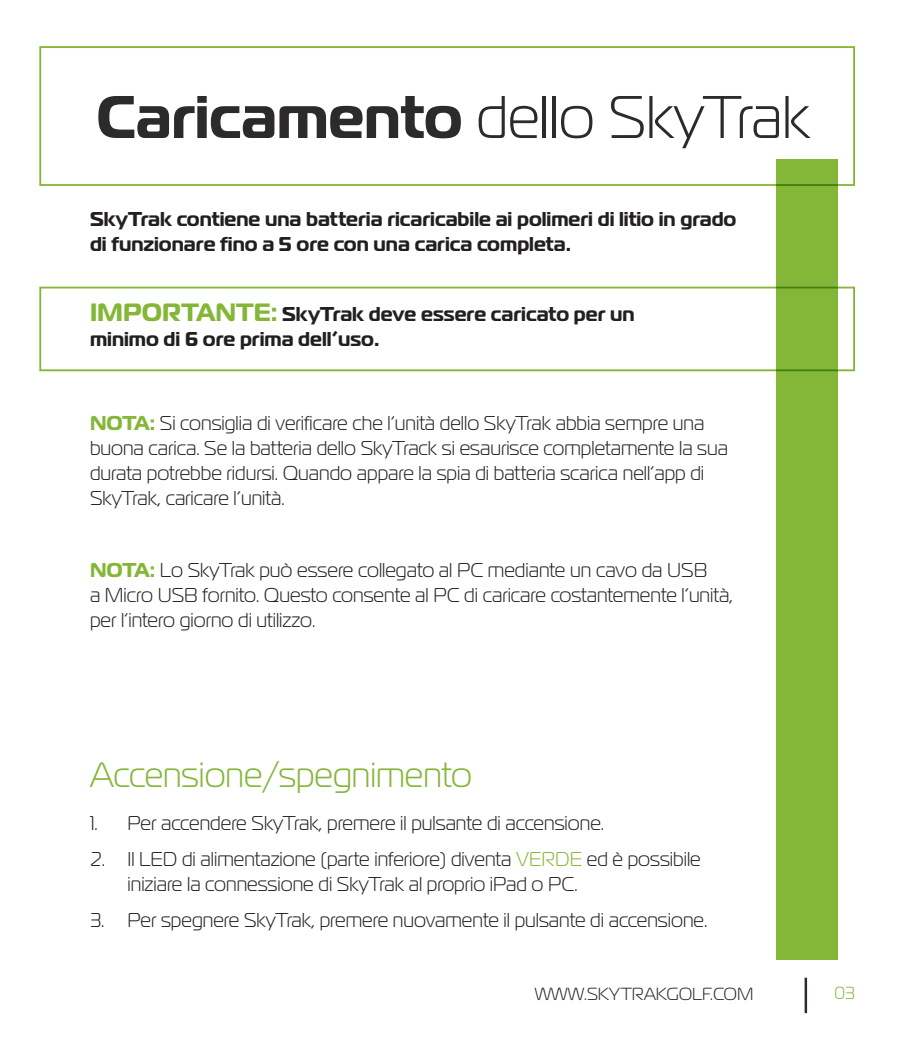
<style>
.page{position:relative;width:900px;height:1050px;background:#fff}
.page>*{position:absolute;margin:0;border:0;box-sizing:border-box;transform-origin:0 0}
.Big_Title{font:300 60px "Magistral";color:#2d2a2b}
.t1{font:300 35px "Magistral";color:#84b638}
.t2{font:300 20px/25px "Magistral";color:#231f20}
.t3{font:700 20px/25px "Magistral";color:#231f20}
.t4{font:300 17.5px "Magistral";color:#231f20}
.t5{font:300 17.5px "Magistral";color:#84b638}
.s1{font-weight:700}
.s2{font-size:25px;color:#84b638}
.s3{font-weight:700;color:#84b638}
.s4{color:#84b638}
</style>
<div class="page">
<div style="left:39px;top:46px;width:816px;height:140px;border:2px solid #84b638"></div>
<div style="left:39px;top:287px;width:816px;height:84px;border:2px solid #84b638"></div>
<hr style="left:805px;top:978px;width:2px;height:35px;background:#2d2a2b">
<div style="left:777px;top:160px;width:61px;height:800px;background:#84b638"></div>
<p class="Big_Title" style="left:96px;top:81px;width:715px"><span class="s1">Caricamento</span> dello SkyTrak</p>
<p class="t3" style="left:90px;top:206px;width:648px">SkyTrak contiene una batteria ricaricabile ai polimeri di litio in grado di funzionare fino a 5 ore con una carica completa.</p>
<p class="t3" style="left:90px;top:301px;width:546px"><span class="s2">IMPORTANTE:</span> SkyTrak deve essere caricato per un minimo di 6 ore prima dell’uso.</p>
<p class="t2" style="left:90px;top:410px;width:640px"><span class="s3">NOTA:</span> Si consiglia di verificare che l’unità dello SkyTrak abbia sempre una buona carica. Se la batteria dello SkyTrack si esaurisce completamente la sua durata potrebbe ridursi. Quando appare la spia di batteria scarica nell’app di SkyTrak, caricare l’unità.</p>
<p class="t2" style="left:90px;top:557px;width:645px"><span class="s3">NOTA:</span> Lo SkyTrak può essere collegato al PC mediante un cavo da USB<br>a Micro USB fornito. Questo consente al PC di caricare costantemente l’unità, per l’intero giorno di utilizzo.</p>
<p class="t1" style="left:90px;top:754px;width:384px">Accensione/spegnimento</p>
<p class="t2" style="left:90px;top:810px;width:516px">1. Per accendere SkyTrak, premere il pulsante di accensione.</p>
<p class="t2" style="left:128px;top:846px;width:575px;text-indent:-38px">2. Il LED di alimentazione (parte inferiore) diventa <span class="s4">VERDE</span> ed è possibile iniziare la connessione di SkyTrak al proprio iPad o PC.</p>
<p class="t2" style="left:90px;top:907px;width:619px">3. Per spegnere SkyTrak, premere nuovamente il pulsante di accensione.</p>
<p class="t4" style="left:535px;top:983px;width:220px">WWW.SKYTRAKGOLF.COM</p>
<p class="t5" style="left:834px;top:982px;width:22px">03</p>
</div>
